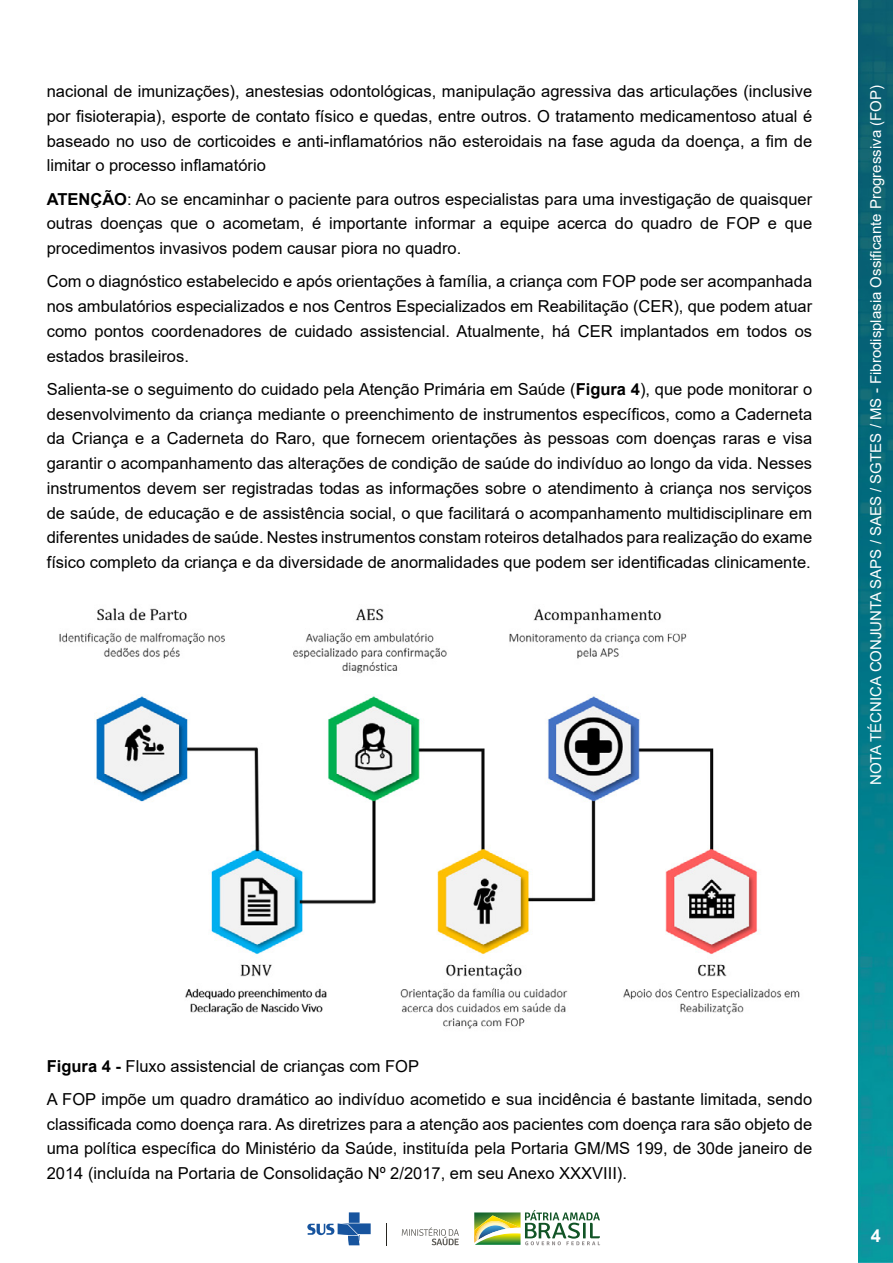
<style>
.page{position:relative;width:893px;height:1263px;background:#fff}
.page>*{position:absolute;margin:0;border:0;box-sizing:border-box;transform-origin:0 0}
.t1{font:700 18px "Arial";color:#fff}
.t2{font:16.5px/24.8px "Arial";color:#000;text-align:justify}
.t3{font:15px "Arial";color:#fff}
.s1{font-weight:700}
</style>
<div class="page">
<img style="left:859px;top:0;width:34px;height:1263px">
<svg style="left:307px;top:1212px;width:64px;height:33px"></svg>
<svg style="left:402px;top:1227px;width:57px;height:18px"></svg>
<svg style="left:474px;top:1210px;width:126px;height:35px"></svg>
<svg style="left:386px;top:1223px;width:1px;height:22px"></svg>
<img style="left:59px;top:608px;width:741px;height:421px">
<p class="t2" style="left:47px;top:79px;width:767px">nacional de imunizações), anestesias odontológicas, manipulação agressiva das articulações (inclusive por fisioterapia), esporte de contato físico e quedas, entre outros. O tratamento medicamentoso atual é baseado no uso de corticoides e anti-inflamatórios não esteroidais na fase aguda da doença, a fim de limitar o processo inflamatório</p>
<p class="t2" style="left:47px;top:186px;width:767px"><span class="s1">ATENÇÃO</span>: Ao se encaminhar o paciente para outros especialistas para uma investigação de quaisquer outras doenças que o acometam, é importante informar a equipe acerca do quadro de FOP e que procedimentos invasivos podem causar piora no quadro.</p>
<p class="t2" style="left:47px;top:269px;width:767px">Com o diagnóstico estabelecido e após orientações à família, a criança com FOP pode ser acompanhada nos ambulatórios especializados e nos Centros Especializados em Reabilitação (CER), que podem atuar como pontos coordenadores de cuidado assistencial. Atualmente, há CER implantados em todos os estados brasileiros.</p>
<p class="t2" style="left:47px;top:377px;width:767px">Salienta-se o seguimento do cuidado pela Atenção Primária em Saúde (<span class="s1">Figura 4</span>), que pode monitorar o desenvolvimento da criança mediante o preenchimento de instrumentos específicos, como a Caderneta da Criança e a Caderneta do Raro, que fornecem orientações às pessoas com doenças raras e visa garantir o acompanhamento das alterações de condição de saúde do indivíduo ao longo da vida. Nesses instrumentos devem ser registradas todas as informações sobre o atendimento à criança nos serviços de saúde, de educação e de assistência social, o que facilitará o acompanhamento multidisciplinare em diferentes unidades de saúde. Nestes instrumentos constam roteiros detalhados para realização do exame físico completo da criança e da diversidade de anormalidades que podem ser identificadas clinicamente.</p>
<p class="t3" style="left:866px;top:785px;width:702px;rotate:-90deg">NOTA TÉCNICA CONJUNTA SAPS / SAES / SGTES / MS - Fibrodisplasia Ossificante Progressiva (FOP)</p>
<p class="t2" style="left:47px;top:1049px;width:767px;line-height:33.3px"><span class="s1">Figura 4 -</span> Fluxo assistencial de crianças com FOP<br>A FOP impõe um quadro dramático ao indivíduo acometido e sua incidência é bastante limitada, sendo</p>
<p class="t2" style="left:47px;top:1111px;width:767px">classificada como doença rara. As diretrizes para a atenção aos pacientes com doença rara são objeto de uma política específica do Ministério da Saúde, instituída pela Portaria GM/MS 199, de 30de janeiro de 2014 (incluída na Portaria de Consolidação Nº 2/2017, em seu Anexo XXXVIII).</p>
<p class="t1" style="left:871px;top:1223px;width:12px">4</p>
</div>
